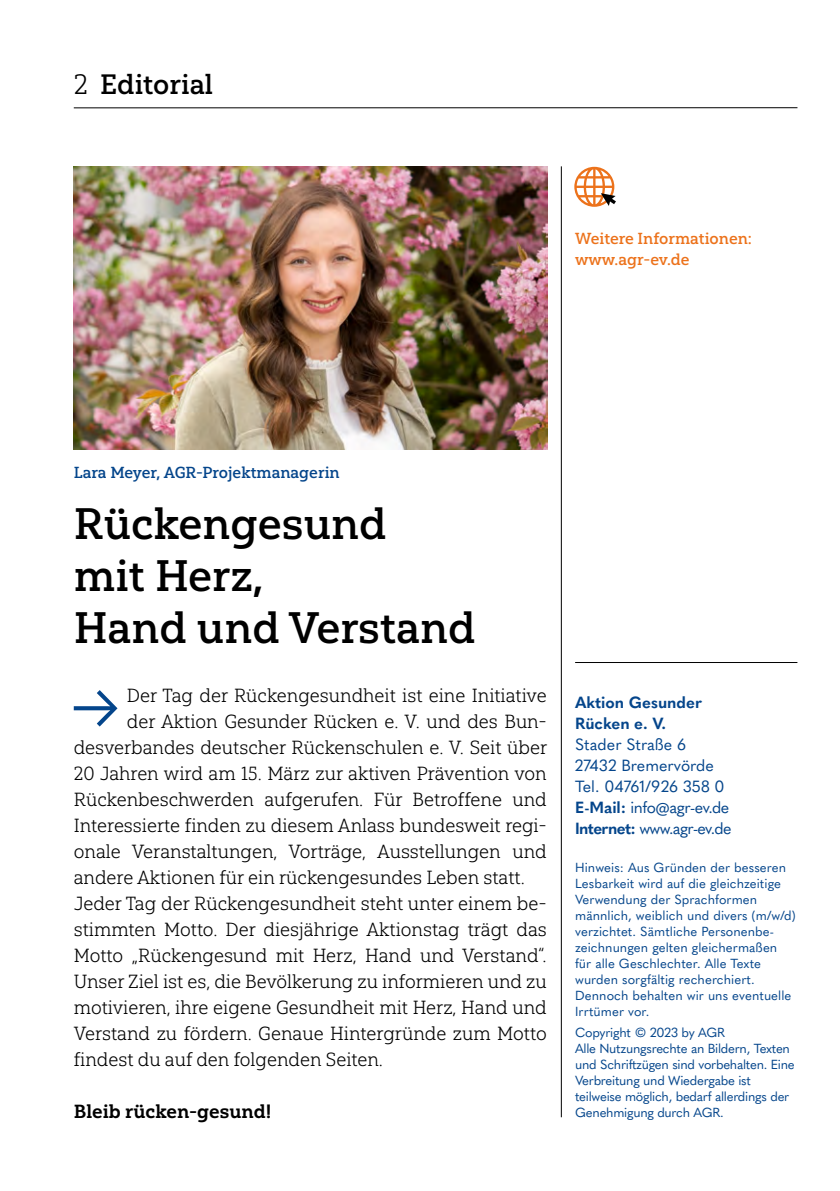
<style>
.page{position:relative;width:840px;height:1191px;background:#fff}
.page>*{position:absolute;margin:0;border:0;box-sizing:border-box;transform-origin:0 0}
.t1{font:55.8px "Quasimoda";color:#04458b}
.t2{font:44px/52px "Yorkten Slab Nor Med";color:#000}
.t3{font:28px "Yorkten Slab Nor Med";color:#000}
.t4{font:19px "Yorkten Slab Nor Lig";color:#000}
.t5{font:19px "Yorkten Slab Nor Bol";color:#000}
.t6{font:16px/21px "Quasimoda";color:#04458b}
.t7{font:16px/21px "Yorkten Slab Nor Med";color:#ec721b}
.t8{font:16px "Yorkten Slab Nor Med";color:#04458b}
.t9{font:700 16px/21px "Quasimoda";color:#04458b}
.t10{font:13px/16px "Quasimoda";letter-spacing:.005em;color:#04458b}
.t11{font:13px/16px "Quasimoda";letter-spacing:-.02em;color:#04458b}
.s1{font-family:"Yorkten Slab Nor Lig"}
.s2{font-weight:700}
</style>
<div class="page">
<hr style="left:74px;top:107px;width:723px;height:1px;background:#000">
<hr style="left:560px;top:166px;width:1px;height:951px;background:#000">
<hr style="left:574px;top:662px;width:223px;height:1px;background:#000">
<svg style="left:574px;top:167px;width:41px;height:40px"></svg>
<img style="left:74px;top:166px;width:473px;height:283px">
<h3 class="t3" style="left:74px;top:68px;width:141px"><span class="s1">2</span> Editorial</h3>
<p class="t7" style="left:574px;top:228px;width:178px">Weitere Informationen: www.agr-ev.de</p>
<p class="t8" style="left:74px;top:463px;width:267px">Lara Meyer, AGR-Projektmanagerin</p>
<h2 class="t2" style="left:74px;top:498px;width:403px">Rückengesund<br>mit Herz,<br>Hand und Verstand</h2>
<h1 class="t1" style="left:70px;top:665px;width:53px">→</h1>
<p class="t4" style="left:127px;top:684px;width:421px">Der Tag der Rückengesundheit ist eine Initiative</p>
<p class="t4" style="left:127px;top:710px;width:421px">der Aktion Gesunder Rücken e. V. und des Bun-</p>
<p class="t4" style="left:74px;top:736px;width:474px">desverbandes deutscher Rückenschulen e. V. Seit über</p>
<p class="t4" style="left:74px;top:762px;width:474px">20 Jahren wird am 15. März zur aktiven Prävention von</p>
<p class="t4" style="left:74px;top:788px;width:474px">Rückenbeschwerden aufgerufen. Für Betroffene und</p>
<p class="t4" style="left:74px;top:814px;width:474px">Interessierte finden zu diesem Anlass bundesweit regi-</p>
<p class="t4" style="left:74px;top:840px;width:474px">onale Veranstaltungen, Vorträge, Ausstellungen und</p>
<p class="t4" style="left:74px;top:866px;width:452px">andere Aktionen für ein rückengesundes Leben statt.</p>
<p class="t4" style="left:74px;top:892px;width:474px">Jeder Tag der Rückengesundheit steht unter einem be-</p>
<p class="t4" style="left:74px;top:918px;width:474px">stimmten Motto. Der diesjährige Aktionstag trägt das</p>
<p class="t4" style="left:74px;top:944px;width:474px">Motto „Rückengesund mit Herz, Hand und Verstand“.</p>
<p class="t4" style="left:74px;top:970px;width:474px">Unser Ziel ist es, die Bevölkerung zu informieren und zu</p>
<p class="t4" style="left:74px;top:996px;width:474px">motivieren, ihre eigene Gesundheit mit Herz, Hand und</p>
<p class="t4" style="left:74px;top:1022px;width:474px">Verstand zu fördern. Genaue Hintergründe zum Motto</p>
<p class="t4" style="left:74px;top:1048px;width:310px">findest du auf den folgenden Seiten.</p>
<p class="t5" style="left:74px;top:1099px;width:199px">Bleib rücken-gesund!</p>
<p class="t9" style="left:574px;top:691px;width:128px">Aktion Gesunder<br>Rücken e. V.</p>
<p class="t6" style="left:574px;top:733px;width:158px">Stader Straße 6<br>27432 Bremervörde<br>Tel. 04761/926 358 0<br><span class="s2">E-Mail:</span> info@agr-ev.de<br><span class="s2">Internet:</span> www.agr-ev.de</p>
<p class="t10" style="left:574px;top:858px;width:222px">Hinweis: Aus Gründen der besseren Lesbarkeit wird auf die gleichzeitige Verwendung der Sprachformen männlich, weiblich und divers (m/w/d) verzichtet. Sämtliche Personenbe&shy;zeichnungen gelten gleichermaßen für alle Geschlechter. Alle Texte wurden sorgfältig recherchiert.<br>Dennoch behalten wir uns eventuelle Irrtümer vor.</p>
<p class="t11" style="left:574px;top:1023px;width:221px">Copyright © 2023 by AGR<br>Alle Nutzungsrechte an Bildern, Texten und Schriftzügen sind vorbehalten. Eine Verbreitung und Wiedergabe ist teilweise möglich, bedarf allerdings der Genehmigung durch AGR.</p>
</div>
